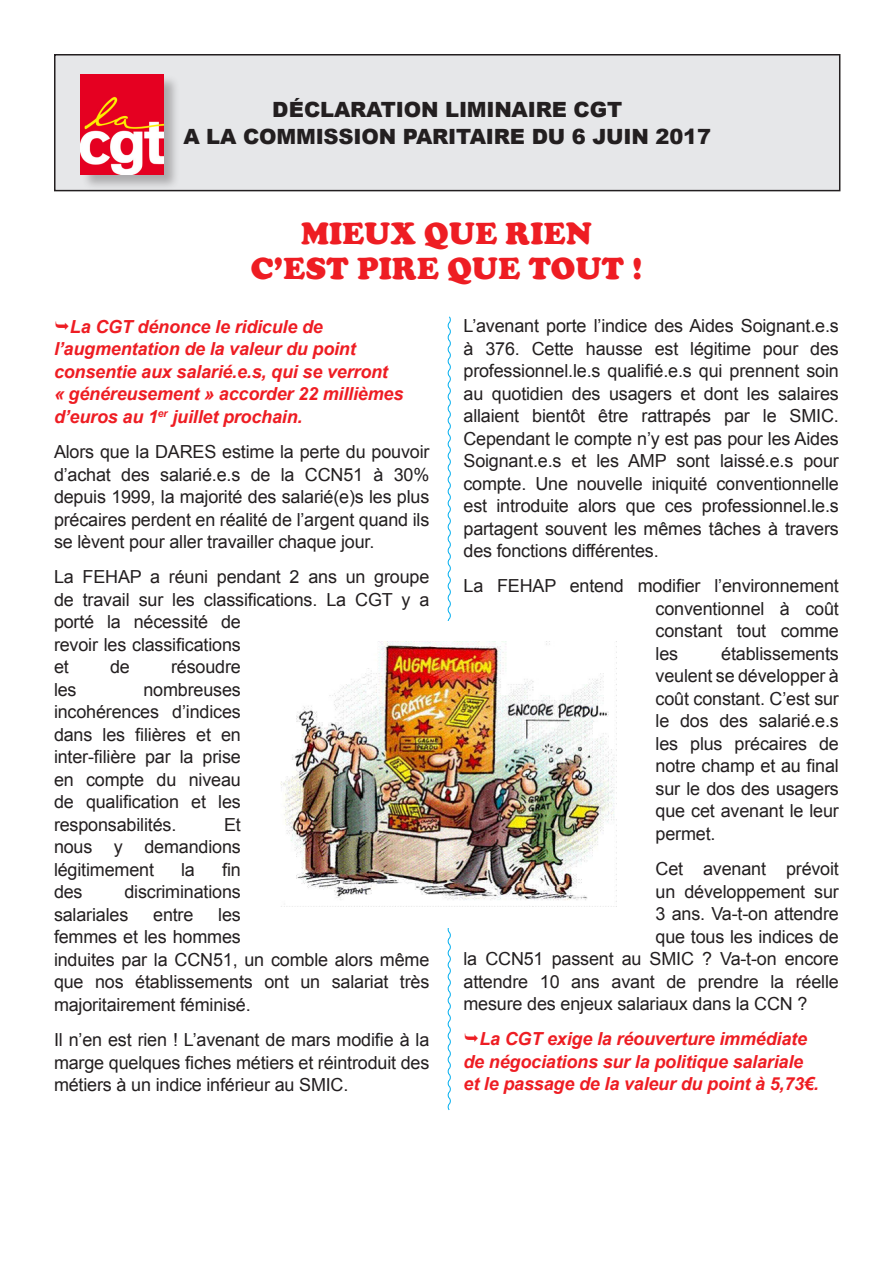
<style>
.page{position:relative;width:893px;height:1263px;background:#fff}
.page>*{position:absolute;margin:0;border:0;box-sizing:border-box;transform-origin:0 0}
.accroche_scripte{font:900 31.5px/34.5px "Cooper";letter-spacing:.01em;color:#ee1d23;text-align:center}
.accroche_script{font:900 21px/27px "Arial";letter-spacing:-.01em;color:#231f20;text-align:center}
.txt_courant{font:18px/22.5px "Arial";letter-spacing:-.01em;color:#231f20;text-align:justify}
.txt_courant-2{font:italic 700 18px/22.5px "Arial";letter-spacing:-.01em;color:#ee1d23}
</style>
<div class="page">
<div style="left:55px;top:55px;width:785px;height:136px;background:#e6e7e9"></div>
<div style="left:54px;top:54px;width:786px;height:137px;border:2px solid #231f20"></div>
<svg style="left:447px;top:316px;width:4px;height:795px"></svg>
<div style="left:254px;top:621px;width:389px;height:306px;background:#fff"></div>
<img style="left:280px;top:642px;width:335px;height:265px">
<div style="left:81px;top:74px;width:99px;height:117px;background:#231f20;opacity:.3"></div>
<img style="left:81px;top:74px;width:82px;height:100px">
<p class="accroche_script" style="left:183px;top:95px;width:529px">DÉCLARATION LIMINAIRE CGT<br>A LA COMMISSION PARITAIRE DU 6 JUIN 2017</p>
<p class="accroche_scripte" style="left:251px;top:217px;width:393px">MIEUX QUE RIEN<br>C’EST PIRE QUE TOUT !</p>
<p class="txt_courant-2" style="left:54px;top:316px;width:351px;text-indent:16px">La CGT dénonce le ridicule de l’augmentation de la valeur du point consentie aux salarié.e.s, qui se verront<br>« généreusement » accorder 22 millièmes d’euros au 1<sup>er</sup> juillet prochain.</p>
<p class="txt_courant" style="left:54px;top:440px;width:377px">Alors que la DARES estime la perte du pouvoir d’achat des salarié.e.s de la CCN51 à 30% depuis 1999, la majorité des salarié(e)s les plus précaires perdent en réalité de l’argent quand ils se lèvent pour aller travailler chaque jour.</p>
<p class="txt_courant" style="left:54px;top:566px;width:377px;text-align:left">La FEHAP a réuni pendant 2 ans un groupe de travail sur les classifications. La CGT y a porté la nécessité de<br>revoir les classifications<br>et</p>
<p class="txt_courant" style="left:110px;top:656px;width:21px">de</p>
<p class="txt_courant" style="left:171px;top:656px;width:71px">résoudre</p>
<p class="txt_courant" style="left:54px;top:678px;width:188px;text-indent:89px">nombreuses incohérences d’indices dans les filières et en inter-filière par la prise en compte du niveau de qualification et les responsabilités.</p>
<p class="txt_courant" style="left:54px;top:678px;width:24px">les</p>
<p class="txt_courant" style="left:54px;top:813px;width:188px;text-indent:170px">Et nous y demandions légitimement</p>
<p class="txt_courant" style="left:181px;top:858px;width:15px">la</p>
<p class="txt_courant" style="left:222px;top:858px;width:20px">fin</p>
<p class="txt_courant" style="left:54px;top:881px;width:188px;text-indent:70px">discriminations salariales</p>
<p class="txt_courant" style="left:54px;top:881px;width:30px">des</p>
<p class="txt_courant" style="left:54px;top:903px;width:377px;text-align:left;text-indent:164px">les<br>femmes et les hommes<br>induites par la CCN51, un comble alors même que nos établissements ont un salariat très majoritairement féminisé.</p>
<p class="txt_courant" style="left:54px;top:1028px;width:377px">Il n’en est rien ! L’avenant de mars modifie à la marge quelques fiches métiers et réintroduit des métiers à un indice inférieur au SMIC.</p>
<p class="txt_courant" style="left:153px;top:903px;width:42px">entre</p>
<p class="txt_courant" style="left:463px;top:314px;width:377px">L’avenant porte l’indice des Aides Soignant.e.s à 376. Cette hausse est légitime pour des professionnel.le.s qualifié.e.s qui prennent soin au quotidien des usagers et dont les salaires allaient bientôt être rattrapés par le SMIC.<br>Cependant le compte n’y est pas pour les Aides Soignant.e.s et les AMP sont laissé.e.s pour compte. Une nouvelle iniquité conventionnelle est introduite alors que ces professionnel.le.s partagent souvent les mêmes tâches à travers des fonctions différentes.</p>
<p class="txt_courant" style="left:656px;top:575px;width:185px;text-indent:-192px">La FEHAP entend modifier l’environnement conventionnel à coût constant tout comme les</p>
<p class="txt_courant" style="left:656px;top:642px;width:185px;text-indent:66px">établissements veulent se développer à coût constant. C’est sur le dos des salarié.e.s les plus précaires de notre champ et au final sur le dos des usagers que cet avenant le leur permet.</p>
<p class="txt_courant" style="left:656px;top:857px;width:185px">Cet avenant prévoit</p>
<p class="txt_courant" style="left:656px;top:880px;width:185px">un développement sur</p>
<p class="txt_courant" style="left:656px;top:902px;width:185px">3 ans. Va-t-on attendre</p>
<p class="txt_courant" style="left:656px;top:925px;width:185px">que tous les indices de</p>
<p class="txt_courant" style="left:463px;top:947px;width:377px">la CCN51 passent au SMIC ? Va-t-on encore</p>
<p class="txt_courant" style="left:463px;top:970px;width:377px">attendre 10 ans avant de prendre la réelle</p>
<p class="txt_courant" style="left:463px;top:992px;width:345px">mesure des enjeux salariaux dans la CCN ?</p>
<p class="txt_courant-2" style="left:463px;top:1028px;width:357px;text-indent:16px">La CGT exige la réouverture immédiate de négociations sur la politique salariale et le passage de la valeur du point à 5,73€.</p>
</div>
